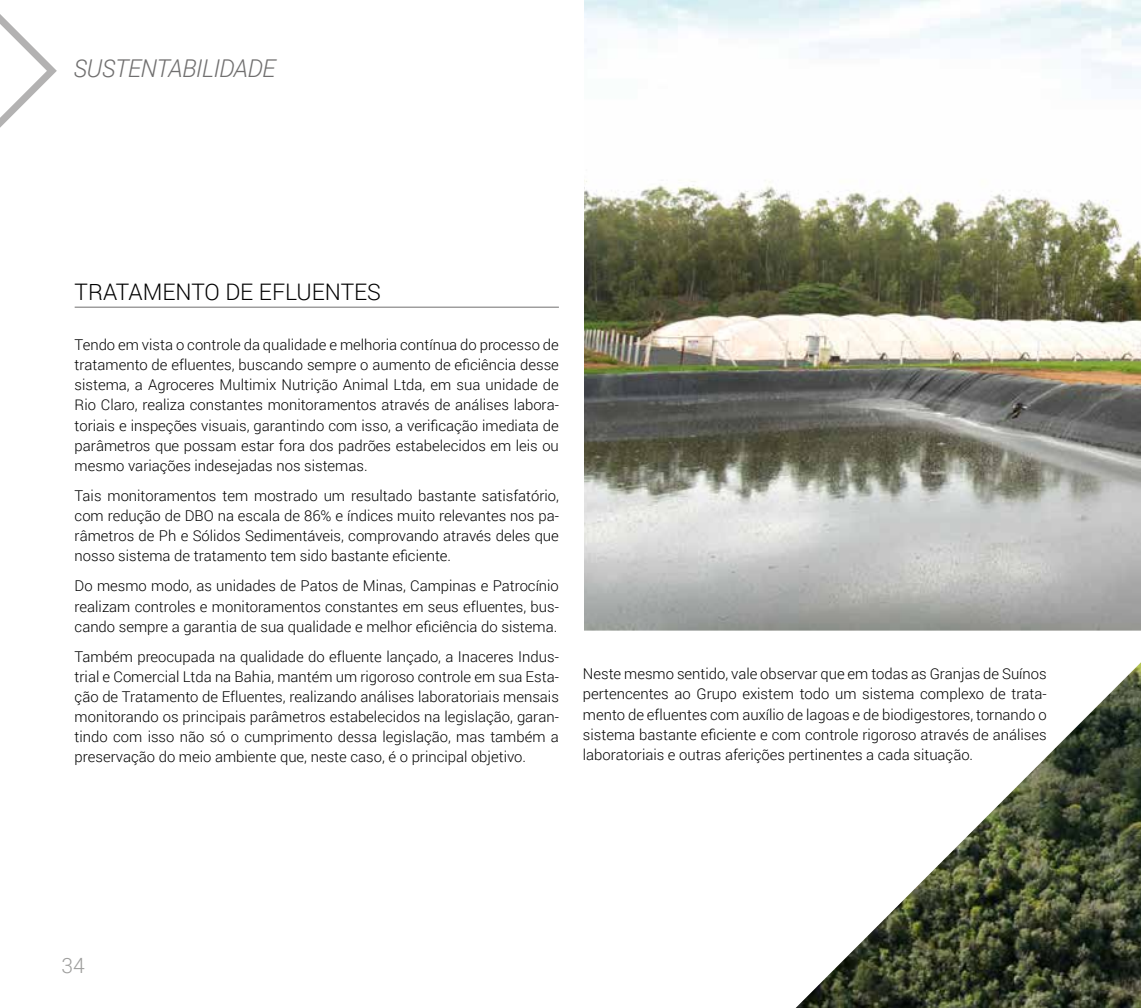
<style>
.page{position:relative;width:1141px;height:1008px;background:#fff}
.page>*{position:absolute;margin:0;border:0;box-sizing:border-box;transform-origin:0 0}
.t1{font:italic 300 24.5px "Roboto";letter-spacing:-.02em;color:#706f6f}
.t2{font:300 22.75px "Roboto";color:#000}
.t3{font:300 21px "Roboto";color:#9d9d9c}
.t4{font:300 14.88px/20.1px "Roboto";color:#000;text-align:justify}
</style>
<div class="page">
<svg style="left:584px;top:630px;width:557px;height:377px"></svg>
<img style="left:584px;top:0;width:557px;height:630px">
<svg style="left:0;top:14px;width:57px;height:114px"></svg>
<hr style="left:75px;top:306px;width:484px;height:1px;background:#706f6f">
<h1 class="t1" style="left:73px;top:51px;width:204px">SUSTENTABILIDADE</h1>
<h2 class="t2" style="left:75px;top:276px;width:103px">TRATAMENTO</h2>
<h2 class="t2" style="left:225px;top:276px;width:101px">DEEFLUENTES</h2>
<p class="t4" style="left:75px;top:334px;width:486px">Tendo em vista o controle da qualidade e melhoria contínua do processo de tratamento de efluentes, buscando sempre o aumento de eficiência desse sistema, a Agroceres Multimix N utrição Animal Ltda, em sua unidade de Rio Claro, realiza constantes monitoramentos através de análises labora&shy;toriais e inspeções visuais, garantindo com isso, a verificação imediata de parâmetros que possam estar fora dos padrões estabelecidos em leis ou mesmo variações indesejadas nos sistemas.</p>
<p class="t4" style="left:75px;top:485px;width:486px">Tais monitoramentos tem mostrado um resultado bastante satisfatório, com redução de DBO</p>
<p class="t4" style="left:75px;top:505px;width:486px;text-indent:143px">na escala de 86% e índices muito relevantes nos pa&shy;râmetros de Ph e Sólidos Sedimentáveis, comprovando através deles que nosso sistema de tratamento tem sido bastante eficiente.</p>
<p class="t4" style="left:75px;top:575px;width:486px">Do mesmo modo, as unidades de Patos de Minas, Campinas e Patrocínio realizam controles e monitoramentos constantes em seus efluentes, bus&shy;cando sempre a garantia de sua qualidade e melhor eficiência do sistema.</p>
<p class="t4" style="left:75px;top:645px;width:486px">Também preocupada na qualidade do efluente lançado, a I naceres I ndus&shy;trial e Comercial Ltda na Bahia, mantém um rigoroso controle em sua Esta&shy;ção de Tratamento de Efluentes, realizando análises laboratoriais mensais monitorando os principais parâmetros estabelecidos na legislação, garan&shy;tindo com isso não só o cumprimento dessa legislação, mas também a preservação do meio ambiente que, neste caso, é o principal objetivo.</p>
<p class="t4" style="left:583px;top:663px;width:465px">Neste mesmo sentido, vale observar que em todas as Granjas de Suínos pertencentes ao Grupo existem todo um sistema complexo de trata&shy;mento de efluentes com auxílio de lagoas e de biodigestores, tornando o sistema bastante eficiente e com controle rigoroso através de análises laboratoriais e outras aferições pertinentes a cada situação.</p>
<h3 class="t3" style="left:62px;top:950px;width:25px">34</h3>
</div>
